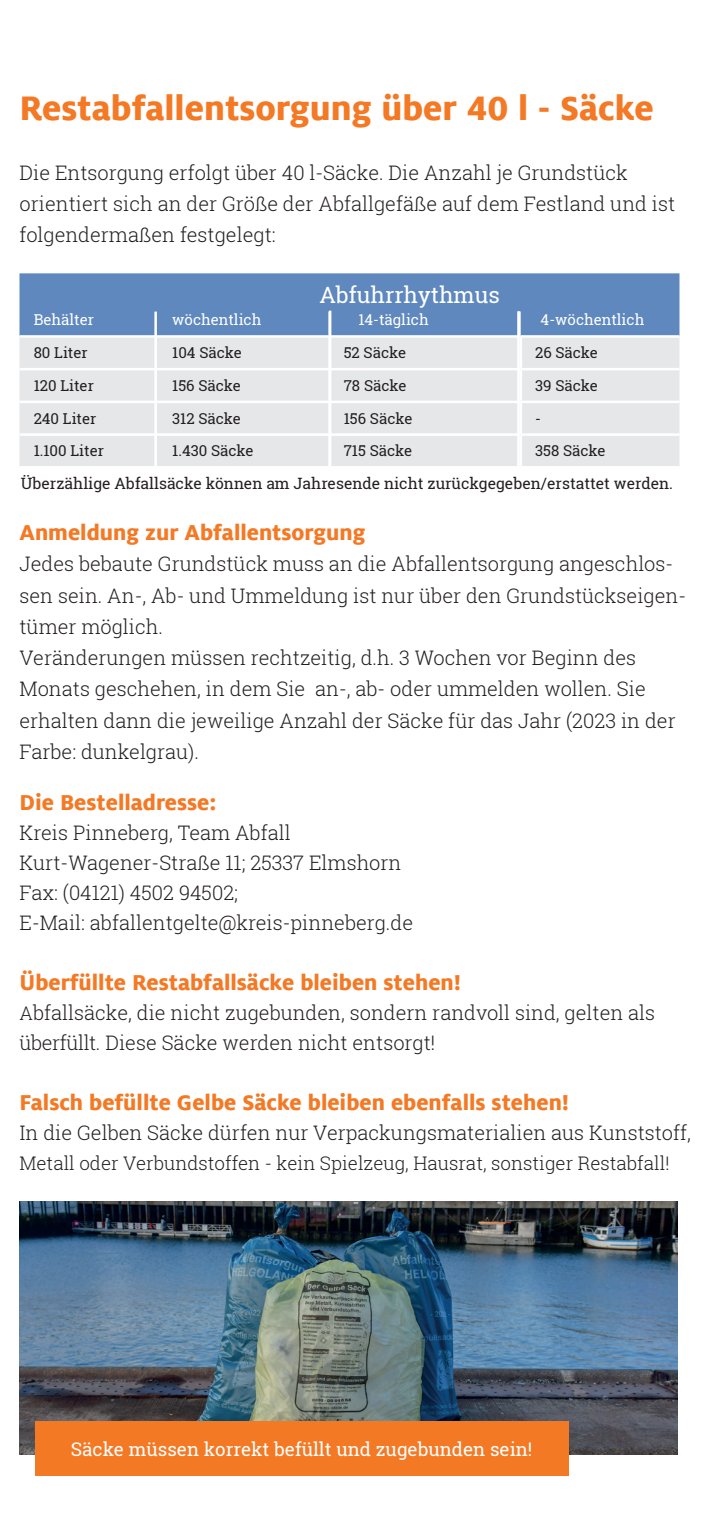
<style>
.page{position:relative;width:716px;height:1531px;background:#fff}
.page>*{position:absolute;margin:0;border:0;box-sizing:border-box;transform-origin:0 0}
.t1{font:800 37.5px "Milo Offc";color:#f47925}
.t2{font:800 23.75px "Milo Offc";color:#f47925}
.t3{font:22.5px "Roboto Slab";color:#fff}
.t4{font:300 20px/31.2px "Roboto Slab";color:#231f20}
.t5{font:300 18.75px "Roboto Slab";color:#231f20}
.t6{font:18.75px "Roboto Slab";color:#fff}
.t7{font:15.5px "Roboto Slab";color:#231f20}
.t8{font:15px "Roboto Slab";color:#231f20}
.t9{font:15px "Roboto Slab";color:#fff}
.s1{font-size:18.75px}
</style>
<div class="page">
<img style="left:19px;top:1202px;width:659px;height:252px">
<div style="left:19px;top:273px;width:660px;height:62px;background:#5f88be"></div>
<div style="left:19px;top:338px;width:660px;height:128px;background:#e6e7e9"></div>
<hr style="left:328px;top:338px;width:3px;height:30px;background:#fff">
<hr style="left:519px;top:338px;width:3px;height:30px;background:#fff">
<hr style="left:19px;top:368px;width:139px;height:2px;background:#fff">
<hr style="left:158px;top:368px;width:171px;height:2px;background:#fff">
<hr style="left:329px;top:368px;width:192px;height:2px;background:#fff">
<hr style="left:328px;top:370px;width:3px;height:31px;background:#fff">
<hr style="left:521px;top:368px;width:158px;height:2px;background:#fff">
<hr style="left:519px;top:370px;width:3px;height:31px;background:#fff">
<hr style="left:19px;top:401px;width:139px;height:2px;background:#fff">
<hr style="left:158px;top:401px;width:171px;height:2px;background:#fff">
<hr style="left:329px;top:401px;width:192px;height:2px;background:#fff">
<hr style="left:328px;top:403px;width:3px;height:30px;background:#fff">
<hr style="left:521px;top:401px;width:158px;height:2px;background:#fff">
<hr style="left:519px;top:403px;width:3px;height:30px;background:#fff">
<hr style="left:19px;top:433px;width:139px;height:3px;background:#fff">
<hr style="left:158px;top:433px;width:171px;height:3px;background:#fff">
<hr style="left:329px;top:433px;width:192px;height:3px;background:#fff">
<hr style="left:328px;top:436px;width:3px;height:30px;background:#fff">
<hr style="left:521px;top:433px;width:158px;height:3px;background:#fff">
<hr style="left:519px;top:436px;width:3px;height:30px;background:#fff">
<div style="left:35px;top:1421px;width:534px;height:55px;background:#f47925"></div>
<hr style="left:328px;top:311px;width:3px;height:24px;background:#fff">
<hr style="left:518px;top:311px;width:3px;height:24px;background:#fff">
<hr style="left:154px;top:312px;width:3px;height:155px;background:#fff">
<hr style="left:517px;top:311px;width:3px;height:155px;background:#fff">
<h1 class="t1" style="left:19px;top:87px;width:636px">Restabfallentsorgung über 40 l - Säcke</h1>
<p class="t4" style="left:19px;top:156px;width:657px">Die Entsorgung erfolgt über 40 l-Säcke. Die Anzahl je Grundstück orientiert sich an der Größe der Abfallgefäße auf dem Festland und ist folgendermaßen festgelegt:</p>
<p class="t9" style="left:34px;top:309px;width:62px">Behälter</p>
<p class="t3" style="left:319px;top:279px;width:182px">Abfuhrrhythmus</p>
<p class="t9" style="left:172px;top:310px;width:91px">wöchentlich</p>
<p class="t9" style="left:358px;top:310px;width:72px">14-täglich</p>
<p class="t9" style="left:540px;top:310px;width:105px">4-wöchentlich</p>
<p class="t8" style="left:34px;top:342px;width:56px">80 Liter</p>
<p class="t8" style="left:172px;top:342px;width:71px">104 Säcke</p>
<p class="t8" style="left:344px;top:342px;width:64px">52 Säcke</p>
<p class="t8" style="left:535px;top:342px;width:64px">26 Säcke</p>
<p class="t8" style="left:34px;top:375px;width:62px">120 Liter</p>
<p class="t8" style="left:172px;top:375px;width:70px">156 Säcke</p>
<p class="t8" style="left:344px;top:375px;width:64px">78 Säcke</p>
<p class="t8" style="left:535px;top:375px;width:64px">39 Säcke</p>
<p class="t8" style="left:34px;top:408px;width:64px">240 Liter</p>
<p class="t8" style="left:172px;top:408px;width:70px">312 Säcke</p>
<p class="t8" style="left:344px;top:408px;width:70px">156 Säcke</p>
<p class="t8" style="left:535px;top:408px;width:7px">-</p>
<p class="t8" style="left:34px;top:441px;width:72px">1.100 Liter</p>
<p class="t8" style="left:172px;top:441px;width:83px">1.430 Säcke</p>
<p class="t8" style="left:344px;top:441px;width:70px">715 Säcke</p>
<p class="t8" style="left:535px;top:441px;width:72px">358 Säcke</p>
<p class="t7" style="left:21px;top:473px;width:654px">Überzählige Abfallsäcke können am Jahresende nicht zurückgegeben/erstattet werden.</p>
<p class="t2" style="left:19px;top:519px;width:347px">Anmeldung zur Abfallentsorgung</p>
<p class="t4" style="left:19px;top:548px;width:668px">Jedes bebaute Grundstück muss an die Abfallentsorgung angeschlos&shy;sen sein. An-, Ab- und Ummeldung ist nur über den Grundstückseigen&shy;tümer möglich.<br>Veränderungen müssen rechtzeitig, d.h. 3 Wochen vor Beginn des Monats geschehen, in dem Sie an-, ab- oder ummelden wollen. Sie erhalten dann die jeweilige Anzahl der Säcke für das Jahr (2023 in der Farbe: dunkelgrau).</p>
<p class="t2" style="left:19px;top:789px;width:198px">Die Bestelladresse:</p>
<p class="t4" style="left:19px;top:817px;width:395px;line-height:30px">Kreis Pinneberg, Team Abfall Kurt-Wagener-Straße 11; 25337 Elmshorn Fax: (04121) 4502 94502;<br>E-Mail: abfallentgelte@kreis-pinneberg.de</p>
<p class="t2" style="left:19px;top:969px;width:443px">Überfüllte Restabfallsäcke bleiben stehen!</p>
<p class="t4" style="left:19px;top:997px;width:637px;line-height:30px"><span class="s1">A</span>bfallsäcke, die nicht zugebunden, sondern randvoll sind, gelten als überfüllt. Diese Säcke werden nicht entsorgt!</p>
<p class="t2" style="left:19px;top:1089px;width:551px">Falsch befüllte Gelbe Säcke bleiben ebenfalls stehen!</p>
<p class="t4" style="left:19px;top:1117px;width:673px">In die Gelben Säcke dürfen nur Verpackungsmaterialien aus Kunststoff,</p>
<p class="t5" style="left:19px;top:1150px;width:651px">Metall oder Verbundstoffen - kein Spielzeug, Hausrat, sonstiger Restabfall!</p>
<p class="t6" style="left:71px;top:1436px;width:463px">Säcke müssen korrekt befüllt und zugebunden sein!</p>
</div>
